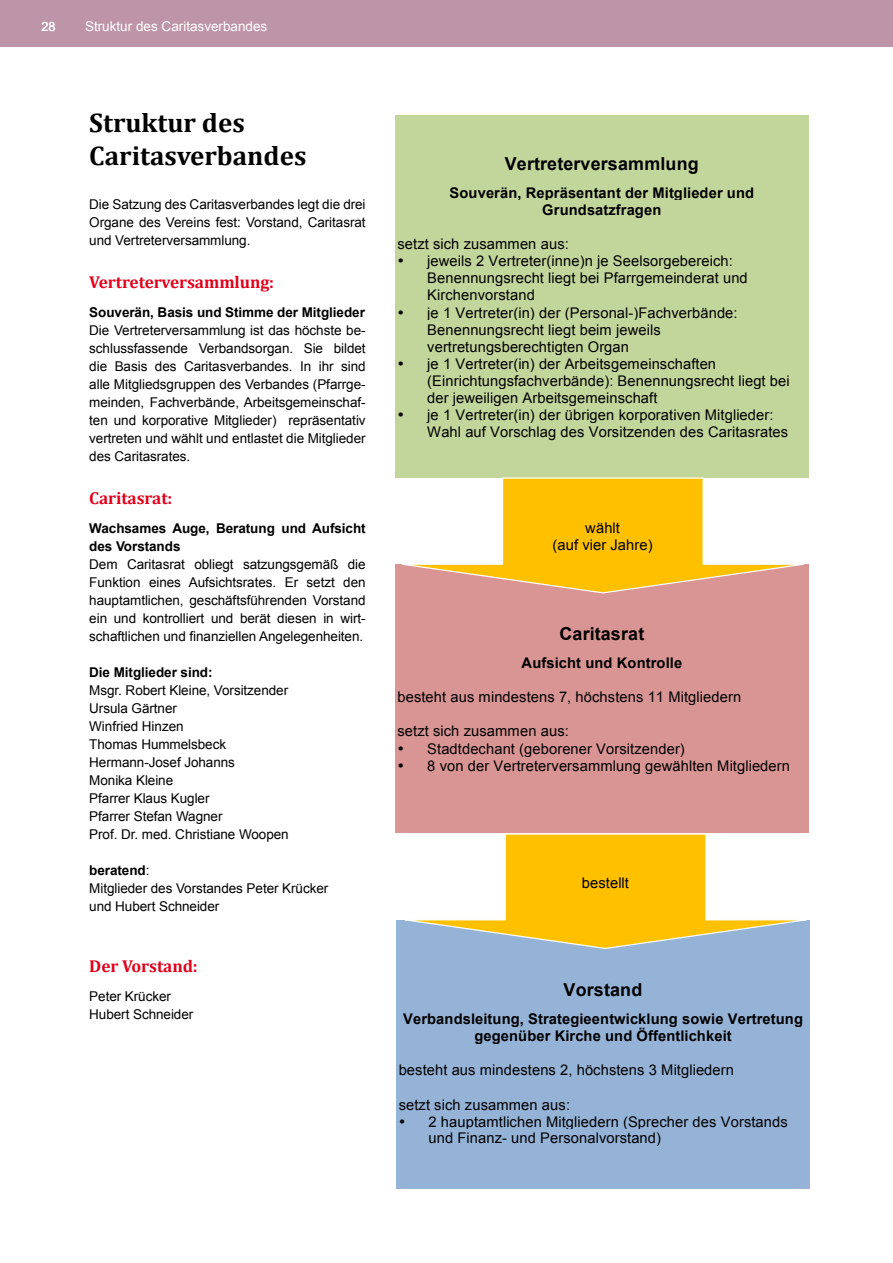
<style>
.page{position:relative;width:893px;height:1263px;background:#fff}
.page>*{position:absolute;margin:0;border:0;box-sizing:border-box;transform-origin:0 0}
.t1{font:700 27px/33px "Cambria";color:#000}
.t2{font:700 17.85px "Arial";letter-spacing:.01em;color:#000}
.t3{font:700 17.25px "Cambria";letter-spacing:-.005em;color:#e2001a}
.t4{font:14.7px/17.1px "Arial";letter-spacing:.01em;color:#000}
.t5{font:700 14.7px/17.1px "Arial";letter-spacing:.01em;color:#000;text-align:center}
.t6{font:13.5px/18px "Arial";letter-spacing:-.005em;color:#000;text-align:justify}
.t7{font:700 13.5px/18px "Arial";letter-spacing:-.005em;color:#000}
.t8{font:13.5px "Arial";color:#fff}
.t9{font:12.75px "Arial";color:#fff}
.s1{font-weight:700}
</style>
<div class="page">
<div style="left:0;top:0;width:893px;height:47px;background:#be95a8"></div>
<div style="left:395px;top:115px;width:414px;height:17px;background:#c2d69b"></div>
<div style="left:395px;top:132px;width:414px;height:21px;background:#c2d69b"></div>
<div style="left:395px;top:153px;width:414px;height:21px;background:#c2d69b"></div>
<div style="left:395px;top:174px;width:414px;height:10px;background:#c2d69b"></div>
<div style="left:395px;top:184px;width:414px;height:17px;background:#c2d69b"></div>
<div style="left:395px;top:201px;width:414px;height:17px;background:#c2d69b"></div>
<div style="left:395px;top:218px;width:414px;height:17px;background:#c2d69b"></div>
<div style="left:395px;top:235px;width:414px;height:17px;background:#c2d69b"></div>
<div style="left:395px;top:252px;width:414px;height:17px;background:#c2d69b"></div>
<div style="left:395px;top:269px;width:414px;height:17px;background:#c2d69b"></div>
<div style="left:395px;top:286px;width:414px;height:18px;background:#c2d69b"></div>
<div style="left:395px;top:304px;width:414px;height:17px;background:#c2d69b"></div>
<div style="left:395px;top:321px;width:414px;height:17px;background:#c2d69b"></div>
<div style="left:395px;top:338px;width:414px;height:17px;background:#c2d69b"></div>
<div style="left:395px;top:355px;width:414px;height:17px;background:#c2d69b"></div>
<div style="left:395px;top:372px;width:414px;height:17px;background:#c2d69b"></div>
<div style="left:395px;top:389px;width:414px;height:17px;background:#c2d69b"></div>
<div style="left:395px;top:406px;width:414px;height:17px;background:#c2d69b"></div>
<div style="left:395px;top:423px;width:414px;height:54px;background:#c2d69b"></div>
<div style="left:395px;top:582px;width:414px;height:21px;background:#d99594"></div>
<div style="left:395px;top:603px;width:414px;height:21px;background:#d99594"></div>
<div style="left:395px;top:624px;width:414px;height:21px;background:#d99594"></div>
<div style="left:395px;top:645px;width:414px;height:9px;background:#d99594"></div>
<div style="left:395px;top:654px;width:414px;height:17px;background:#d99594"></div>
<div style="left:395px;top:671px;width:414px;height:17px;background:#d99594"></div>
<div style="left:395px;top:688px;width:414px;height:17px;background:#d99594"></div>
<div style="left:395px;top:705px;width:414px;height:17px;background:#d99594"></div>
<div style="left:395px;top:722px;width:414px;height:18px;background:#d99594"></div>
<div style="left:395px;top:740px;width:414px;height:17px;background:#d99594"></div>
<div style="left:395px;top:757px;width:414px;height:17px;background:#d99594"></div>
<div style="left:395px;top:774px;width:414px;height:59px;background:#d99594"></div>
<div style="left:396px;top:937px;width:414px;height:21px;background:#95b3d7"></div>
<div style="left:396px;top:958px;width:414px;height:22px;background:#95b3d7"></div>
<div style="left:396px;top:980px;width:414px;height:20px;background:#95b3d7"></div>
<div style="left:396px;top:1000px;width:414px;height:10px;background:#95b3d7"></div>
<div style="left:396px;top:1010px;width:414px;height:17px;background:#95b3d7"></div>
<div style="left:396px;top:1027px;width:414px;height:17px;background:#95b3d7"></div>
<div style="left:396px;top:1044px;width:414px;height:17px;background:#95b3d7"></div>
<div style="left:396px;top:1061px;width:414px;height:17px;background:#95b3d7"></div>
<div style="left:396px;top:1078px;width:414px;height:17px;background:#95b3d7"></div>
<div style="left:396px;top:1095px;width:414px;height:18px;background:#95b3d7"></div>
<div style="left:396px;top:1113px;width:414px;height:17px;background:#95b3d7"></div>
<div style="left:396px;top:1130px;width:414px;height:59px;background:#95b3d7"></div>
<svg style="left:401px;top:477px;width:408px;height:117px"></svg>
<div style="left:506px;top:485px;width:193px;height:17px;background:#ffc000"></div>
<div style="left:506px;top:502px;width:193px;height:17px;background:#ffc000"></div>
<div style="left:506px;top:519px;width:193px;height:17px;background:#ffc000"></div>
<div style="left:506px;top:536px;width:193px;height:37px;background:#ffc000"></div>
<svg style="left:404px;top:834px;width:406px;height:115px"></svg>
<div style="left:509px;top:840px;width:193px;height:18px;background:#ffc000"></div>
<div style="left:509px;top:858px;width:193px;height:17px;background:#ffc000"></div>
<div style="left:509px;top:875px;width:193px;height:54px;background:#ffc000"></div>
<p class="t9" style="left:41px;top:18px;width:16px">28</p>
<p class="t8" style="left:85px;top:18px;width:184px">Struktur des Caritasverbandes</p>
<h1 class="t1" style="left:89px;top:105px;width:219px">Struktur des<br>Caritasverbandes</h1>
<p class="t6" style="left:89px;top:195px;width:278px">Die Satzung des Caritasverbandes legt die drei Organe des Vereins fest: Vorstand, Caritasrat und Vertreterversammlung.</p>
<p class="t3" style="left:89px;top:272px;width:186px">Vertreterversammlung:</p>
<p class="t7" style="left:89px;top:303px;width:277px">Souverän, Basis und Stimme der Mitglieder</p>
<p class="t6" style="left:89px;top:321px;width:278px">Die Vertreterversammlung ist das höchste be&shy;schlussfassende Verbandsorgan. Sie bildet die Basis des Caritasverbandes. I n ihr sind alle Mitgliedsgruppen des Verbandes (Pfarrge&shy;meinden, Fachverbände, Arbeitsgemeinschaf&shy;ten und korporative Mitglieder) repräsentativ vertreten und wählt und entlastet die Mitglieder des Caritasrates.</p>
<p class="t3" style="left:89px;top:488px;width:85px">Caritasrat:</p>
<p class="t7" style="left:89px;top:519px;width:278px">Wachsames Auge, Beratung und Aufsicht des Vorstands</p>
<p class="t6" style="left:89px;top:555px;width:278px">Dem Caritasrat obliegt satzungsgemäß die Funktion eines Aufsichtsrates. Er setzt den hauptamtlichen, geschäftsführenden Vorstand ein und kontrolliert und berät diesen in wirt&shy;schaftlichen und finanziellen Angelegenheiten.</p>
<p class="t7" style="left:89px;top:663px;width:125px">Die Mitglieder sind:</p>
<p class="t6" style="left:89px;top:681px;width:201px;text-align:left">Msgr. Robert Kleine, Vorsitzender<br>Ursula Gärtner<br>Winfried Hinzen<br>Thomas Hummelsbeck<br>Hermann-Josef Johanns<br>Monika Kleine<br>Pfarrer Klaus Kugler<br>Pfarrer Stefan Wagner<br>Prof. Dr. med. Christiane Woopen</p>
<p class="t6" style="left:89px;top:861px;width:241px;text-align:left"><span class="s1">beratend</span>:<br>Mitglieder des Vorstandes Peter Krücker und Hubert Schneider</p>
<p class="t3" style="left:89px;top:956px;width:110px">Der Vorstand:</p>
<p class="t6" style="left:89px;top:987px;width:106px">Peter Krücker<br>Hubert Schneider</p>
<h2 class="t2" style="left:505px;top:152px;width:196px">Vertreterversammlung</h2>
<p class="t5" style="left:450px;top:185px;width:306px">Souverän, Repräsentant der Mitglieder und<br>Grundsatzfragen</p>
<p class="t4" style="left:397px;top:235px;width:173px">setzt sich zusammen aus:</p>
<p class="t4" style="left:427px;top:252px;width:322px;text-indent:-30px">• jeweils 2 Vertreter(inne)n je Seelsorgebereich:<br>Benennungsrecht liegt bei Pfarrgemeinderat und<br>Kirchenvorstand</p>
<p class="t4" style="left:427px;top:304px;width:312px;text-indent:-30px">• je 1 Vertreter(in) der (Personal-)Fachverbände:<br>Benennungsrecht liegt beim jeweils vertretungsberechtigten Organ</p>
<p class="t4" style="left:427px;top:355px;width:364px;text-indent:-30px">• je 1 Vertreter(in) der Arbeitsgemeinschaften (Einrichtungsfachverbände): Benennungsrecht liegt bei der jeweiligen Arbeitsgemeinschaft</p>
<p class="t4" style="left:427px;top:407px;width:362px;line-height:16.6px;text-indent:-30px">• je 1 Vertreter(in) der übrigen korporativen Mitglieder:<br>Wahl auf Vorschlag des Vorsitzenden des Caritasrates</p>
<p class="t4" style="left:553px;top:519px;width:102px;text-align:center">wählt<br>(auf vier Jahre)</p>
<h2 class="t2" style="left:559px;top:622px;width:86px">Caritasrat</h2>
<p class="t5" style="left:522px;top:655px;width:162px">Aufsicht und Kontrolle</p>
<p class="t4" style="left:397px;top:689px;width:345px">besteht aus mindestens 7, höchstens 11 Mitgliedern</p>
<p class="t4" style="left:397px;top:723px;width:173px">setzt sich zusammen aus:</p>
<p class="t4" style="left:397px;top:740px;width:289px">• Stadtdechant (geborener Vorsitzender)</p>
<p class="t4" style="left:397px;top:757px;width:394px">• 8 von der Vertreterversammlung gewählten Mitgliedern</p>
<p class="t4" style="left:582px;top:875px;width:49px">bestellt</p>
<h2 class="t2" style="left:564px;top:978px;width:80px">Vorstand</h2>
<p class="t5" style="left:403px;top:1010px;width:401px;line-height:17.5px">Verbandsleitung, Strategieentwicklung sowie Vertretung gegenüber Kirche und Öffentlichkeit</p>
<p class="t4" style="left:399px;top:1062px;width:337px">besteht aus mindestens 2, höchstens 3 Mitgliedern</p>
<p class="t4" style="left:399px;top:1096px;width:173px">setzt sich zusammen aus:</p>
<p class="t4" style="left:428px;top:1113px;width:361px;line-height:16.6px;text-indent:-30px">• 2 hauptamtlichen Mitgliedern (Sprecher des Vorstands und Finanz- und Personalvorstand)</p>
</div>
